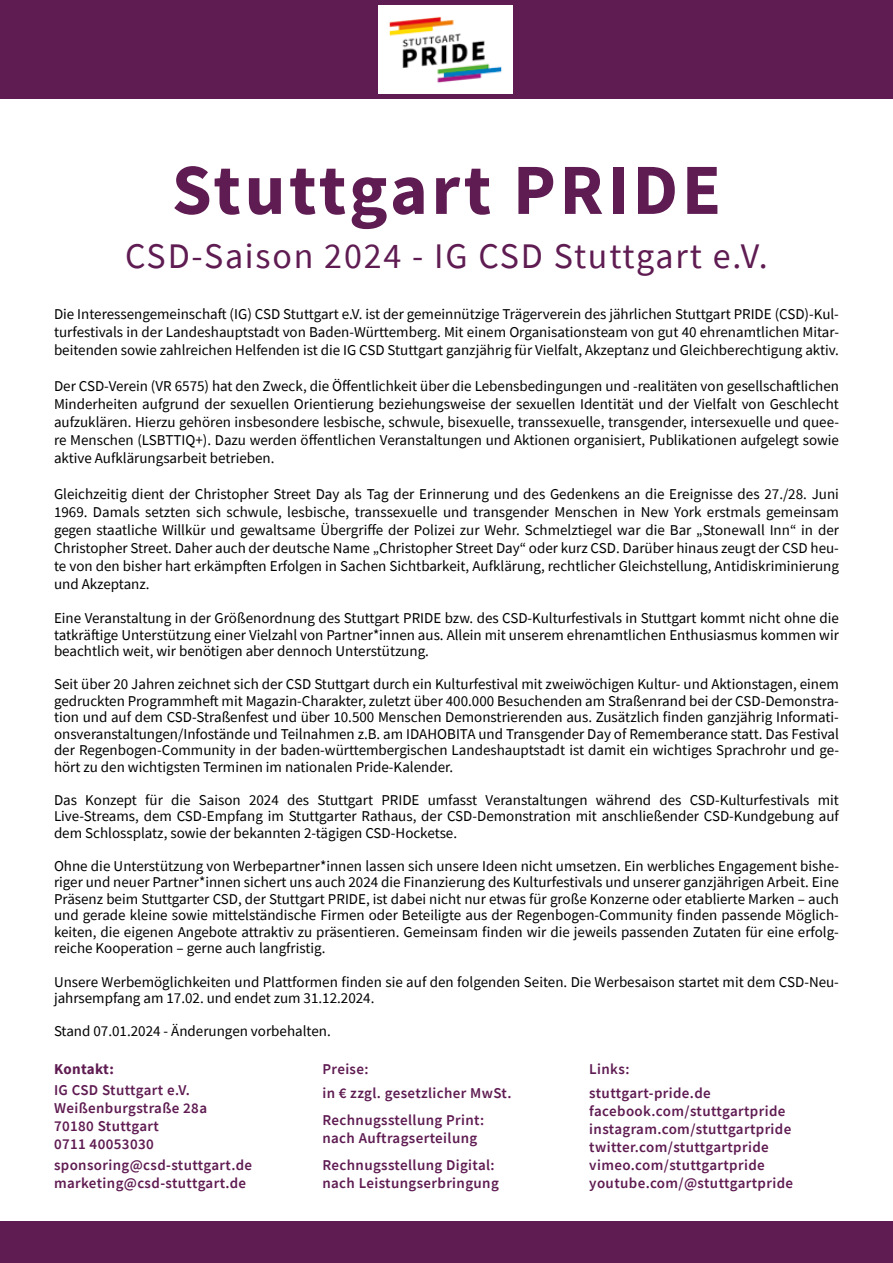
<style>
.page{position:relative;width:893px;height:1263px;background:#fff}
.page>*{position:absolute;margin:0;border:0;box-sizing:border-box;transform-origin:0 0}
.t1{font:700 72px "Source Sans Pro";letter-spacing:.05em;color:#5f1c52}
.t2{font:36px "Source Sans Pro";letter-spacing:.05em;color:#5f1c52}
.t3{font:15px/16.5px "Source Sans Pro";color:#000;text-align:justify}
.t4{font:600 15px/18px "Source Sans Pro";letter-spacing:.025em;color:#5f1c52}
.t5{font:700 15px "Source Sans Pro";letter-spacing:.015em;color:#5f1c52}
</style>
<div class="page">
<div style="left:0;top:0;width:893px;height:99px;background:#5f1c52"></div>
<div style="left:0;top:1221px;width:893px;height:42px;background:#5f1c52"></div>
<img style="left:378px;top:6px;width:134px;height:87px">
<h1 class="t1" style="left:172px;top:141px;width:551px">Stuttgart PRIDE</h1>
<h2 class="t2" style="left:125px;top:233px;width:644px">CSD-Saison 2024 - IG CSD Stuttgart e.V.</h2>
<p class="t3" style="left:54px;top:305px;width:786px;line-height:18px">Die Interessengemeinschaft (IG) CSD Stuttgart e.V. ist der gemeinnützige Trägerverein des jährlichen Stuttgart PRIDE (CSD)-Kul&shy;turfestivals in der Landeshauptstadt von Baden-Württemberg. Mit einem Organisationsteam von gut 40 ehrenamtlichen Mitar&shy;beitenden sowie zahlreichen Helfenden ist die IG CSD Stuttgart ganzjährig für Vielfalt, Akzeptanz und Gleichberechtigung aktiv.</p>
<p class="t3" style="left:54px;top:377px;width:786px;line-height:18px">Der CSD-Verein (VR 6575) hat den Zweck, die Öffentlichkeit über die Lebensbedingungen und -realitäten von gesellschaftlichen Minderheiten aufgrund der sexuellen Orientierung beziehungsweise der sexuellen Identität und der Vielfalt von Geschlecht aufzuklären. Hierzu gehören insbesondere lesbische, schwule, bisexuelle, transsexuelle, transgender, intersexuelle und quee&shy;re Menschen (LSBTTIQ+). Dazu werden öffentlichen Veranstaltungen und Aktionen organisiert, Publikationen aufgelegt sowie aktive Aufklärungsarbeit betrieben.</p>
<p class="t3" style="left:54px;top:485px;width:786px;line-height:18px">Gleichzeitig dient der Christopher Street Day als Tag der Erinnerung und des Gedenkens an die Ereignisse des 27./28. Juni 1969. Damals setzten sich schwule, lesbische, transsexuelle und transgender Menschen in New York erstmals gemeinsam gegen staatliche Willkür und gewaltsame Übergriffe der Polizei zur Wehr. Schmelztiegel war die Bar „Stonewall Inn“ in der Christopher Street. Daher auch der deutsche Name „Christopher Street Day“ oder kurz CSD. Darüber hinaus zeugt der CSD heu&shy;te von den bisher hart erkämpften Erfolgen in Sachen Sichtbarkeit, Aufklärung, rechtlicher Gleichstellung, Antidiskriminierung und Akzeptanz.</p>
<p class="t3" style="left:54px;top:610px;width:786px">Eine Veranstaltung in der Größenordnung des Stuttgart PRIDE bzw. des CSD-Kulturfestivals in Stuttgart kommt nicht ohne die tatkräftige Unterstützung einer Vielzahl von Partner*innen aus. Allein mit unserem ehrenamtlichen Enthusiasmus kommen wir beachtlich weit, wir benötigen aber dennoch Unterstützung.</p>
<p class="t3" style="left:54px;top:676px;width:786px">Seit über 20 Jahren zeichnet sich der CSD Stuttgart durch ein Kulturfestival mit zweiwöchigen Kultur- und Aktionstagen, einem gedruckten Programmheft mit Magazin-Charakter, zuletzt über 400.000 Besuchenden am Straßenrand bei der CSD-Demonstra&shy;tion und auf dem CSD-Straßenfest und über 10.500 Menschen Demonstrierenden aus. Zusätzlich finden ganzjährig Informati&shy;onsveranstaltungen/Infostände und Teilnahmen z.B. am IDAHOBITA und Transgender Day of Rememberance statt. Das Festival der Regenbogen-Community in der baden-württembergischen Landeshauptstadt ist damit ein wichtiges Sprachrohr und ge&shy;hört zu den wichtigsten Terminen im nationalen Pride-Kalender.</p>
<p class="t3" style="left:54px;top:792px;width:786px">Das Konzept für die Saison 2024 des Stuttgart PRIDE umfasst Veranstaltungen während des CSD-Kulturfestivals mit Live-Streams, dem CSD-Empfang im Stuttgarter Rathaus, der CSD-Demonstration mit anschließender CSD-Kundgebung auf dem Schlossplatz, sowie der bekannten 2-tägigen CSD-Hocketse.</p>
<p class="t3" style="left:54px;top:858px;width:786px">Ohne die Unterstützung von Werbepartner*innen lassen sich unsere Ideen nicht umsetzen. Ein werbliches Engagement bishe&shy;riger und neuer Partner*innen sichert uns auch 2024 die Finanzierung des Kulturfestivals und unserer ganzjährigen Arbeit. Eine Präsenz beim Stuttgarter CSD, der Stuttgart PRIDE, ist dabei nicht nur etwas für große Konzerne oder etablierte Marken – auch und gerade kleine sowie mittelständische Firmen oder Beteiligte aus der Regenbogen-Community finden passende Möglich&shy;keiten, die eigenen Angebote attraktiv zu präsentieren. Gemeinsam finden wir die jeweils passenden Zutaten für eine erfolg&shy;reiche Kooperation – gerne auch langfristig.</p>
<p class="t3" style="left:54px;top:973px;width:786px">Unsere Werbemöglichkeiten und Plattformen finden sie auf den folgenden Seiten. Die Werbesaison startet mit dem CSD-Neu&shy;jahrsempfang am 17.02. und endet zum 31.12.2024.</p>
<p class="t3" style="left:54px;top:1023px;width:278px">Stand 07.01.2024 - Änderungen vorbehalten.</p>
<p class="t4" style="left:589px;top:1057px;width:123px;line-height:24px">Links: stuttgart-pride.de</p>
<p class="t4" style="left:589px;top:1102px;width:205px">facebook.com/stuttgartpride instagram.com/stuttgartpride twitter.com/stuttgartpride vimeo.com/stuttgartpride youtube.com/@stuttgartpride</p>
<p class="t4" style="left:322px;top:1057px;width:191px;line-height:24px">Preise:<br>in € zzgl. gesetzlicher MwSt.</p>
<p class="t4" style="left:322px;top:1111px;width:163px">Rechnugsstellung Print: nach Auftragserteilung</p>
<p class="t4" style="left:322px;top:1156px;width:178px">Rechnugsstellung Digital: nach Leistungserbringung</p>
<p class="t5" style="left:54px;top:1059px;width:61px">Kontakt:</p>
<p class="t4" style="left:54px;top:1081px;width:155px">IG CSD Stuttgart e.V.<br>Weißenburgstraße 28a<br>70180 Stuttgart<br>0711 40053030</p>
<p class="t4" style="left:54px;top:1156px;width:200px">sponsoring@csd-stuttgart.de marketing@csd-stuttgart.de</p>
</div>
